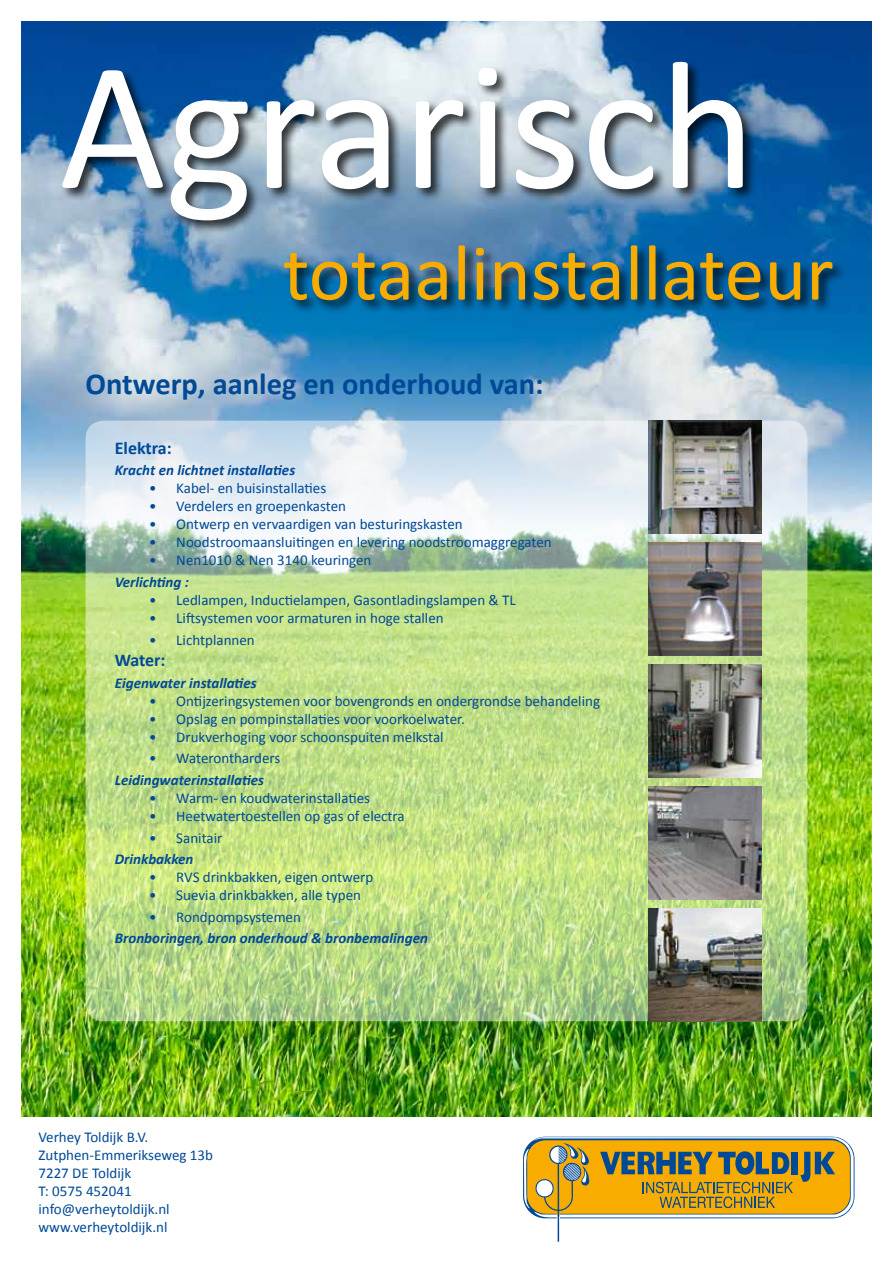
<style>
.page{position:relative;width:893px;height:1263px;background:#fff}
.page>*{position:absolute;margin:0;border:0;box-sizing:border-box;transform-origin:0 0}
.t1{font:184.65px "Calibri";color:#fff}
.t2{font:79.65px "Calibri";color:#f8ac00}
.t3{font:700 30.45px "Calibri";color:#004996}
.t4{font:700 18px "Calibri";letter-spacing:-.005em;color:#004996}
.t5{font:15px/18px "Calibri";color:#004996}
.t6{font:italic 700 15px "Calibri";color:#004996}
</style>
<div class="page">
<img style="left:21px;top:21px;width:851px;height:1095px">
<div style="left:61px;top:60px;width:785px;height:254px;background:#000;opacity:.75"></div>
<svg style="left:523px;top:1137px;width:331px;height:105px"></svg>
<svg style="left:86px;top:421px;width:721px;height:600px;background:#c4df9f"></svg>
<img style="left:648px;top:421px;width:113px;height:112px">
<img style="left:648px;top:543px;width:113px;height:112px">
<img style="left:648px;top:665px;width:113px;height:112px">
<img style="left:648px;top:787px;width:113px;height:112px">
<img style="left:648px;top:909px;width:113px;height:112px">
<h1 class="t1" style="left:59px;top:9px;width:698px">Agrarisch</h1>
<h2 class="t2" style="left:283px;top:223px;width:553px">totaalinstallateur</h2>
<h3 class="t3" style="left:86px;top:364px;width:460px">Ontwerp, aanleg en onderhoud van:</h3>
<p class="t4" style="left:115px;top:436px;width:58px">Elektra:</p>
<p class="t6" style="left:115px;top:461px;width:182px">Kracht en lichtnet installaties</p>
<p class="t5" style="left:149px;top:479px;width:178px">• Kabel- en buisinstallaties</p>
<p class="t5" style="left:149px;top:497px;width:198px">• Verdelers en groepenkasten</p>
<p class="t5" style="left:149px;top:515px;width:315px">• Ontwerp en vervaardigen van besturingskasten</p>
<p class="t5" style="left:149px;top:533px;width:404px">• Noodstroomaansluitingen en levering noodstroomaggregaten</p>
<p class="t5" style="left:149px;top:551px;width:224px">• Nen1010 &amp; Nen 3140 keuringen</p>
<p class="t6" style="left:115px;top:572px;width:76px">Verlichting :</p>
<p class="t5" style="left:149px;top:591px;width:368px">• Ledlampen, Inductielampen, Gasontladingslampen &amp; TL</p>
<p class="t5" style="left:149px;top:609px;width:296px">• Liftsystemen voor armaturen in hoge stallen</p>
<p class="t5" style="left:149px;top:631px;width:107px">• Lichtplannen</p>
<p class="t4" style="left:115px;top:649px;width:52px">Water:</p>
<p class="t6" style="left:115px;top:673px;width:143px">Eigenwater installaties</p>
<p class="t5" style="left:149px;top:692px;width:452px">• Ontijzeringsystemen voor bovengronds en ondergrondse behandeling</p>
<p class="t5" style="left:149px;top:710px;width:317px">• Opslag en pompinstallaties voor voorkoelwater.</p>
<p class="t5" style="left:149px;top:728px;width:296px">• Drukverhoging voor schoonspuiten melkstal</p>
<p class="t5" style="left:149px;top:749px;width:133px">• Waterontharders</p>
<p class="t6" style="left:115px;top:770px;width:151px">Leidingwaterinstallaties</p>
<p class="t5" style="left:149px;top:789px;width:222px">• Warm- en koudwaterinstallaties</p>
<p class="t5" style="left:149px;top:807px;width:257px">• Heetwatertoestellen op gas of electra</p>
<p class="t5" style="left:149px;top:829px;width:75px">• Sanitair</p>
<p class="t6" style="left:115px;top:850px;width:80px">Drinkbakken</p>
<p class="t5" style="left:149px;top:868px;width:225px">• RVS drinkbakken, eigen ontwerp</p>
<p class="t5" style="left:149px;top:886px;width:213px">• Suevia drinkbakken, alle typen</p>
<p class="t5" style="left:149px;top:908px;width:153px">• Rondpompsystemen</p>
<p class="t6" style="left:115px;top:929px;width:315px">Bronboringen, bron onderhoud &amp; bronbemalingen</p>
<p class="t5" style="left:38px;top:1128px;width:176px">Verhey Toldijk B.V.<br>Zutphen-Emmerikseweg 13b<br>7227 DE Toldijk<br>T: 0575 452041 info@verheytoldijk.nl www.verheytoldijk.nl</p>
</div>
